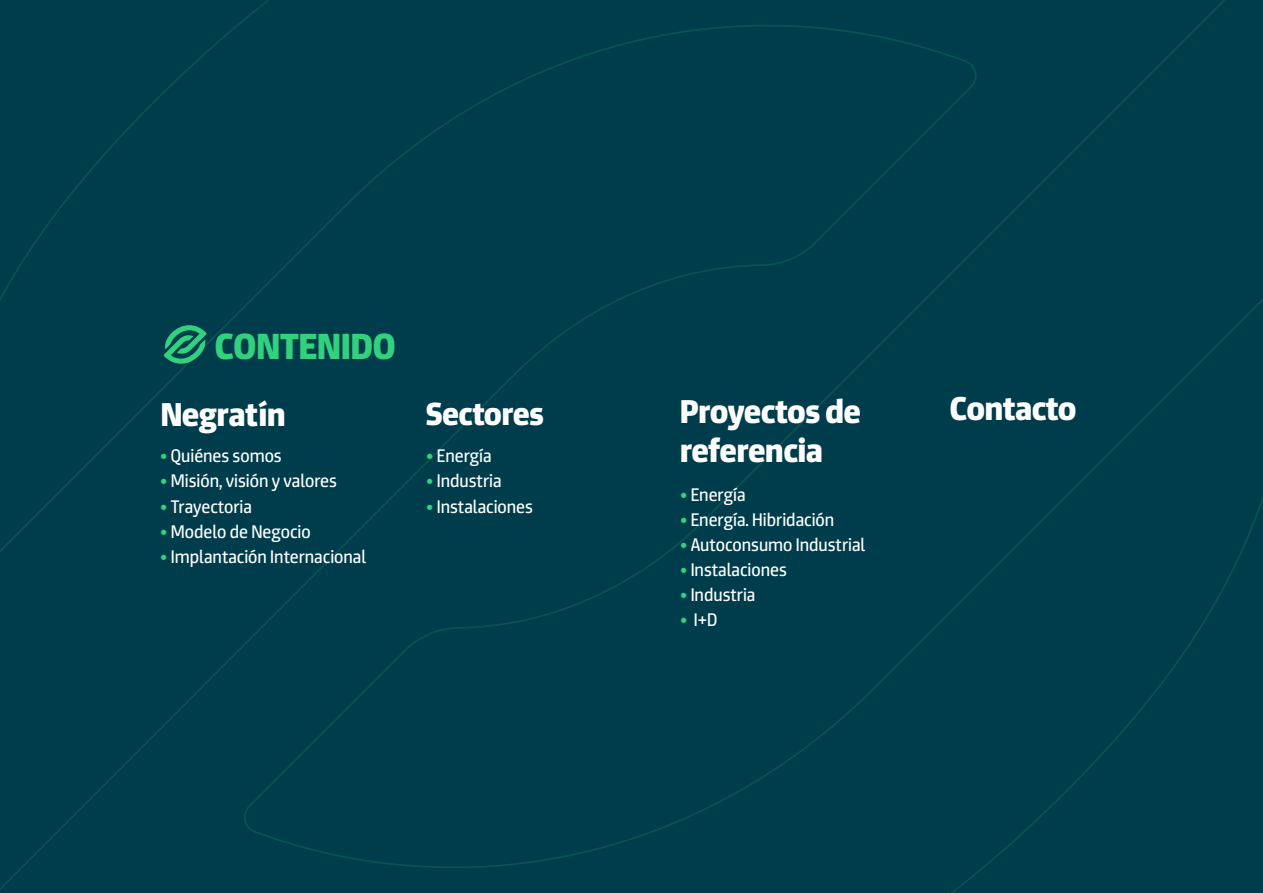
<style>
.page{position:relative;width:1263px;height:893px;background:#003d4c}
.page>*{position:absolute;margin:0;border:0;box-sizing:border-box;transform-origin:0 0}
.t1{font:900 36.45px "Expose";color:#32d17e}
.t2{font:900 33.15px "Expose";color:#fff}
.t3{font:900 32.1px "Expose";color:#fff}
.t4{font:18.3px "Expose";color:#fff}
.s1{color:#32d17e}
</style>
<div class="page">
<svg style="left:164px;top:322px;width:43px;height:45px"></svg>
<h1 class="t1" style="left:215px;top:323px;width:182px">CONTENIDO</h1>
<h2 class="t2" style="left:161px;top:393px;width:126px">Negratín</h2>
<h3 class="t3" style="left:426px;top:393px;width:119px">Sectores</h3>
<h2 class="t2" style="left:680px;top:390px;width:182px">Proyectos de</h2>
<h2 class="t2" style="left:950px;top:387px;width:128px">Contacto</h2>
<p class="t4" style="left:160px;top:446px;width:123px"><span class="s1">•</span> Quiénes somos</p>
<h2 class="t2" style="left:680px;top:430px;width:144px">referencia</h2>
<p class="t4" style="left:160px;top:471px;width:178px"><span class="s1">•</span> Misión, visión y valores</p>
<p class="t4" style="left:160px;top:496px;width:93px"><span class="s1">•</span> Trayectoria</p>
<p class="t4" style="left:160px;top:521px;width:152px"><span class="s1">•</span> Modelo de Negocio</p>
<p class="t4" style="left:160px;top:546px;width:207px"><span class="s1">•</span> Implantación Internacional</p>
<p class="t4" style="left:426px;top:446px;width:67px"><span class="s1">•</span> Energía</p>
<p class="t4" style="left:426px;top:471px;width:77px"><span class="s1">•</span> Industria</p>
<p class="t4" style="left:426px;top:496px;width:108px"><span class="s1">•</span> Instalaciones</p>
<p class="t4" style="left:680px;top:484px;width:67px"><span class="s1">•</span> Energía</p>
<p class="t4" style="left:680px;top:509px;width:156px"><span class="s1">•</span> Energía. Hibridación</p>
<p class="t4" style="left:680px;top:534px;width:187px"><span class="s1">•</span> Autoconsumo Industrial</p>
<p class="t4" style="left:680px;top:559px;width:108px"><span class="s1">•</span> Instalaciones</p>
<p class="t4" style="left:680px;top:584px;width:77px"><span class="s1">•</span> Industria</p>
<p class="t4" style="left:680px;top:609px;width:39px"><span class="s1">•</span> I+D</p>
</div>
